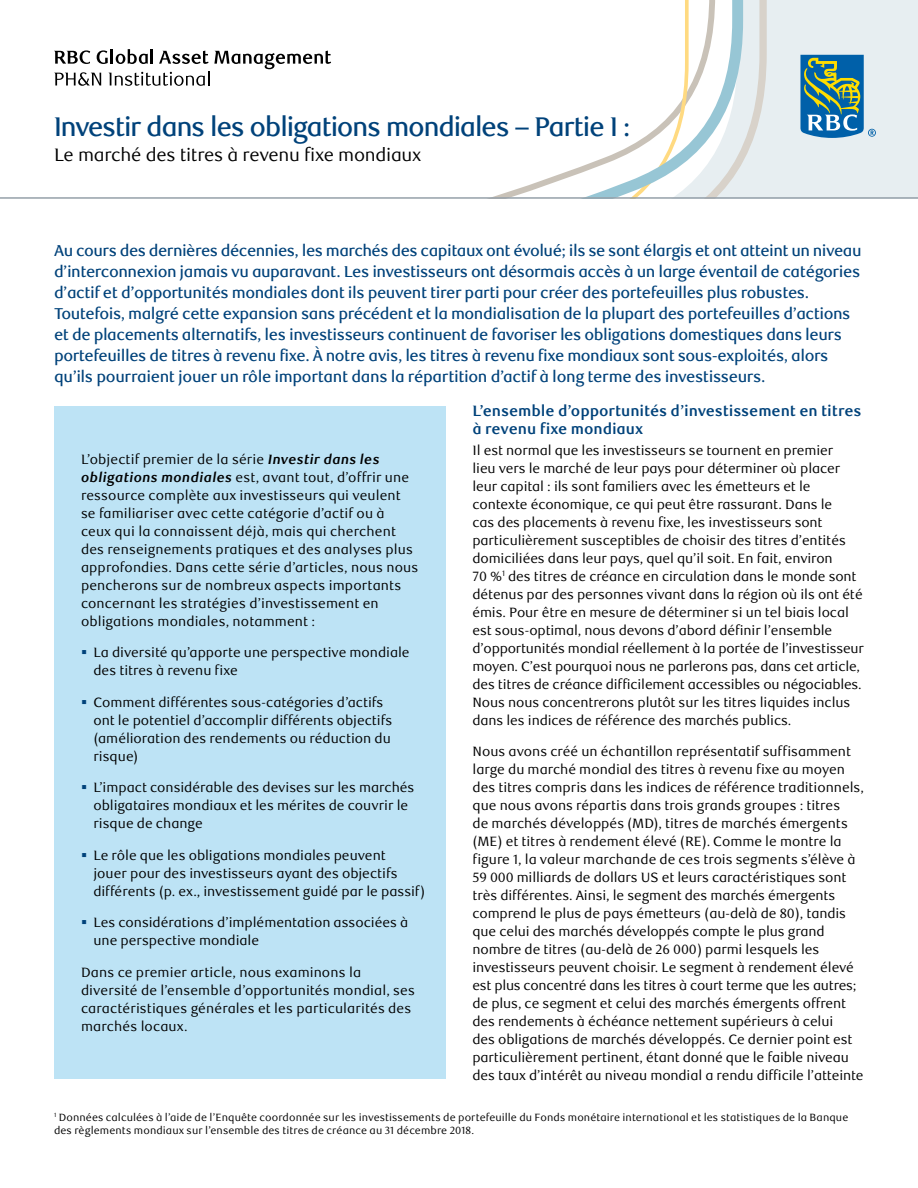
<style>
.page{position:relative;width:918px;height:1188px;background:#fff}
.page>*{position:absolute;margin:0;border:0;box-sizing:border-box;transform-origin:0 0}
.t1{font:500 27px "RBC Display";letter-spacing:-.035em;color:#00427a}
.t2{font:18px "RBC Text";letter-spacing:-.015em;color:#000}
.Intro_text{font:500 15.75px/21px "RBC Text";letter-spacing:-.03em;color:#00427a}
.Subhead{font:700 15px/18px "RBC Text";letter-spacing:-.005em;color:#00427a}
.Body{font:13.5px/18px "RBC Text";letter-spacing:-.01em;color:#000}
.Body-2{font:13.5px/18px "RBC Text";letter-spacing:.01em;color:#000}
.Bulleted_List{font:13.5px/18px "RBC Text";letter-spacing:.01em;color:#000}
.t3{font:10.5px/13.5px "RBC Text";letter-spacing:.01em;color:#000}
.s1{font-weight:700;font-style:italic}
.s2{color:#00427a}
</style>
<div class="page">
<div style="left:0;top:0;width:918px;height:199px;background:#e7eef1"></div>
<svg style="left:743px;top:0;width:24px;height:161px"></svg>
<div style="left:0;top:0;width:743px;height:197px;background:#fff"></div>
<svg style="left:800px;top:55px;width:76px;height:83px"></svg>
<hr style="left:0;top:197px;width:918px;height:2px;background:#95a0a9">
<svg style="left:54px;top:49px;width:277px;height:37px;background:#cdcdcd"></svg>
<div style="left:54px;top:406px;width:392px;height:673px;background:#bde3f5"></div>
<h1 class="t1" style="left:54px;top:111px;width:578px">Investir dans les obligations mondiales – Partie I :</h1>
<h2 class="t2" style="left:54px;top:145px;width:369px">Le marché des titres à revenu fixe mondiaux</h2>
<p class="Intro_text" style="left:54px;top:240px;width:809px">Au cours des dernières décennies, les marchés des capitaux ont évolué; ils se sont élargis et ont atteint un niveau d’interconnexion jamais vu auparavant. Les investisseurs ont désormais accès à un large éventail de catégories d’actif et d’opportunités mondiales dont ils peuvent tirer parti pour créer des portefeuilles plus robustes.<br>Toutefois, malgré cette expansion sans précédent et la mondialisation de la plupart des portefeuilles d’actions et de placements alternatifs, les investisseurs continuent de favoriser les obligations domestiques dans leurs portefeuilles de titres à revenu fixe. À notre avis, les titres à revenu fixe mondiaux sont sous-exploités, alors qu’ils pourraient jouer un rôle important dans la répartition d’actif à long terme des investisseurs.</p>
<p class="Subhead" style="left:472px;top:402px;width:390px">L’ensemble d’opportunités d’investissement en titres à revenu fixe mondiaux</p>
<p class="Body" style="left:472px;top:441px;width:393px">Il est normal que les investisseurs se tournent en premier<br>lieu vers le marché de leur pays pour déterminer où placer leur capital : ils sont familiers avec les émetteurs et le contexte économique, ce qui peut être rassurant. Dans le<br>cas des placements à revenu fixe, les investisseurs sont particulièrement susceptibles de choisir des titres d’entités domiciliées dans leur pays, quel qu’il soit. En fait, environ<br>70 %<sup>1</sup> des titres de créance en circulation dans le monde sont détenus par des personnes vivant dans la région où ils ont été émis. Pour être en mesure de déterminer si un tel biais local est sous-optimal, nous devons d’abord définir l’ensemble d’opportunités mondial réellement à la portée de l’investisseur moyen. C’est pourquoi nous ne parlerons pas, dans cet article, des titres de créance difficilement accessibles ou négociables.<br>Nous nous concentrerons plutôt sur les titres liquides inclus dans les indices de référence des marchés publics.</p>
<p class="Body" style="left:472px;top:743px;width:393px">Nous avons créé un échantillon représentatif suffisamment large du marché mondial des titres à revenu fixe au moyen des titres compris dans les indices de référence traditionnels, que nous avons répartis dans trois grands groupes : titres<br>de marchés développés (MD), titres de marchés émergents (ME) et titres à rendement élevé (RE). Comme le montre la figure 1, la valeur marchande de ces trois segments s’élève à 59 000 milliards de dollars US et leurs caractéristiques sont très différentes. Ainsi, le segment des marchés émergents comprend le plus de pays émetteurs (au-delà de 80), tandis que celui des marchés développés compte le plus grand nombre de titres (au-delà de 26 000) parmi lesquels les investisseurs peuvent choisir. Le segment à rendement élevé est plus concentré dans les titres à court terme que les autres; de plus, ce segment et celui des marchés émergents offrent des rendements à échéance nettement supérieurs à celui<br>des obligations de marchés développés. Ce dernier point est particulièrement pertinent, étant donné que le faible niveau des taux d’intérêt au niveau mondial a rendu difficile l’atteinte</p>
<p class="t3" style="left:54px;top:1110px;width:796px"><sup>1</sup> Données calculées à l’aide de l’Enquête coordonnée sur les investissements de portefeuille du Fonds monétaire international et les statistiques de la Banque des règlements mondiaux sur l’ensemble des titres de créance au 31 décembre 2018.</p>
<p class="Body-2" style="left:81px;top:451px;width:339px">L’objectif premier de la série <span class="s1">Investir dans les obligations mondiales</span> est, avant tout, d’offrir une ressource complète aux investisseurs qui veulent se familiariser avec cette catégorie d’actif ou à<br>ceux qui la connaissent déjà, mais qui cherchent des renseignements pratiques et des analyses plus approfondies. Dans cette série d’articles, nous nous pencherons sur de nombreux aspects importants concernant les stratégies d’investissement en obligations mondiales, notamment :</p>
<p class="Body" style="left:93px;top:644px;width:318px;text-indent:-12px"><span class="s2">▪</span> La diversité qu’apporte une perspective mondiale des titres à revenu fixe</p>
<p class="Body" style="left:93px;top:694px;width:300px;text-indent:-12px"><span class="s2">▪</span> Comment différentes sous-catégories d’actifs ont le potentiel d’accomplir différents objectifs (amélioration des rendements ou réduction du risque)</p>
<p class="Body" style="left:93px;top:779px;width:323px;text-indent:-12px"><span class="s2">▪</span> L’impact considérable des devises sur les marchés obligataires mondiaux et les mérites de couvrir le risque de change</p>
<p class="Body" style="left:93px;top:847px;width:333px;text-indent:-12px"><span class="s2">▪</span> Le rôle que les obligations mondiales peuvent<br>jouer pour des investisseurs ayant des objectifs différents (p. ex., investissement guidé par le passif)</p>
<p class="Body" style="left:93px;top:914px;width:316px;text-indent:-12px"><span class="s2">▪</span> Les considérations d’implémentation associées à une perspective mondiale</p>
<p class="Bulleted_List" style="left:81px;top:964px;width:336px">Dans ce premier article, nous examinons la diversité de l’ensemble d’opportunités mondial, ses caractéristiques générales et les particularités des marchés locaux.</p>
</div>
